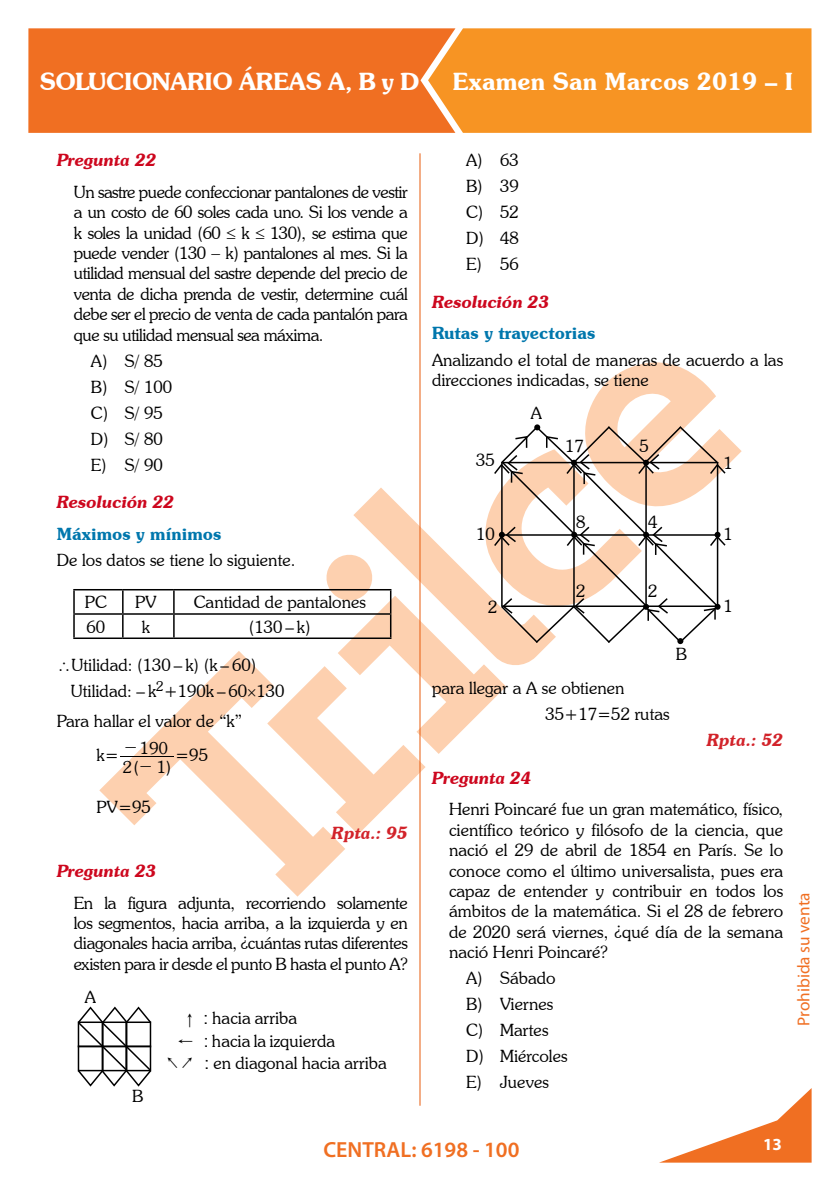
<style>
.page{position:relative;width:840px;height:1191px;background:#fff}
.page>*{position:absolute;margin:0;border:0;box-sizing:border-box;transform-origin:0 0}
.t1{font:600 24px "Souvenir IT Cby BT";letter-spacing:-.015em;color:#fff}
.t2{font:600 22px "Myriad Pro";color:#f06f22}
.t3{font:18px "MM Arrow";color:#000}
.t4{font:17.8px "Souvenir Itc TEE Ligh";color:#000}
.t5{font:17.8px "MM Times Roman";color:#000}
.t6{font:17.2px "Myriad Pro";color:#f06f22}
.t7{font:300 17px/20.4px "Souvenir IT Cby BT";color:#000}
.t8{font:italic 600 17px "Souvenir IT Cby BT";color:#cd071e}
.t9{font:600 17px "Souvenir IT Cby BT";color:#0077ad}
.t10{font:italic 600 17px "Souvenir IT Cby BT";color:#d2232a}
.t11{font:700 17px "Myriad Pro";color:#fff}
.s1{font-family:"MM Times Roman"}
.s2{font-family:"Arial";font-weight:400}
</style>
<div class="page">
<svg style="left:99px;top:651px;width:246px;height:245px"></svg>
<hr style="left:419px;top:154px;width:1px;height:951px;background:#e95d0f">
<div style="left:28px;top:28px;width:400px;height:105px;background:#f06f22"></div>
<div style="left:428px;top:28px;width:383px;height:105px;background:#f79423"></div>
<svg style="left:661px;top:1088px;width:150px;height:74px"></svg>
<hr style="left:73px;top:589px;width:50px;height:1px;background:#000">
<hr style="left:73px;top:590px;width:2px;height:23px;background:#000">
<hr style="left:123px;top:589px;width:51px;height:1px;background:#000">
<hr style="left:174px;top:589px;width:217px;height:1px;background:#000">
<hr style="left:73px;top:613px;width:50px;height:2px;background:#000">
<hr style="left:73px;top:615px;width:2px;height:22px;background:#000">
<hr style="left:123px;top:613px;width:51px;height:2px;background:#000">
<svg style="left:122px;top:590px;width:1px;height:47px"></svg>
<hr style="left:174px;top:613px;width:217px;height:2px;background:#000">
<svg style="left:173px;top:590px;width:1px;height:47px"></svg>
<hr style="left:73px;top:637px;width:50px;height:2px;background:#000">
<hr style="left:123px;top:637px;width:51px;height:2px;background:#000">
<hr style="left:174px;top:637px;width:217px;height:2px;background:#000">
<hr style="left:120px;top:756px;width:53px;height:1px;background:#000">
<svg style="left:77px;top:1006px;width:75px;height:81px"></svg>
<svg style="left:267px;top:346px;width:474px;height:488px"></svg>
<svg style="left:248px;top:688px;width:7px;height:8px"></svg>
<h1 class="t1" style="left:40px;top:66px;width:381px">SOLUCIONARIO ÁREAS A, B y D</h1>
<h1 class="t1" style="left:452px;top:66px;width:342px">Examen San Marcos 2019 – I</h1>
<p class="t8" style="left:57px;top:149px;width:101px">Pregunta 22</p>
<p class="t7" style="left:74px;top:181px;width:335px;text-align:justify">Un sastre puede confeccionar pantalones de vestir a un costo de 60 soles cada uno. Si los vende a k soles la unidad (60 ≤ k ≤ 130), se estima que puede vender (130 k) pantalones al mes. Si la utilidad mensual del sastre depende del precio de venta de dicha prenda de vestir, determine cuál debe ser el precio de venta de cada pantalón para que su utilidad mensual sea máxima.</p>
<p class="t7" style="left:91px;top:347px;width:83px;line-height:26px">A) S/ 85<br>B) S/ 100<br>C) S/ 95<br>D) S/ 80<br>E) S/ 90</p>
<p class="t8" style="left:57px;top:491px;width:119px">Resolución 22</p>
<p class="t9" style="left:57px;top:523px;width:166px">Máximos y mínimos</p>
<p class="t7" style="left:57px;top:550px;width:240px">De los datos se tiene lo siguiente.</p>
<p class="t7" style="left:85px;top:592px;width:24px">PC</p>
<p class="t7" style="left:135px;top:592px;width:23px">PV</p>
<p class="t7" style="left:193px;top:592px;width:174px">Cantidad de pantalones</p>
<p class="t7" style="left:87px;top:616px;width:20px">60</p>
<p class="t7" style="left:142px;top:616px;width:10px">k</p>
<p class="t7" style="left:249px;top:616px;width:63px">(130 – k)</p>
<p class="t7" style="left:71px;top:651px;width:215px;line-height:26px;text-indent:-14px">∴Utilidad: (130 – k) (k – 60)<br>Utilidad: – k<sup>2</sup>+190k – 60 130</p>
<p class="t7" style="left:96px;top:703px;width:148px;line-height:34.4px;text-indent:-40px">Para hallar el valor de “k” k=</p>
<p class="t4" style="left:122px;top:757px;width:50px">2( 1)</p>
<p class="t4" style="left:124px;top:737px;width:46px"><span class="s1">-</span>190</p>
<p class="t5" style="left:139px;top:758px;width:15px">-</p>
<p class="t7" style="left:175px;top:744px;width:34px">=95</p>
<p class="t7" style="left:96px;top:797px;width:56px">PV=95</p>
<p class="t10" style="left:331px;top:822px;width:78px">Rpta.: 95</p>
<p class="t8" style="left:57px;top:860px;width:101px">Pregunta 23</p>
<p class="t7" style="left:74px;top:892px;width:335px;text-align:justify">En la figura adjunta, recorriendo solamente los segmentos, hacia arriba, a la izquierda y en diagonales hacia arriba, ¿cuántas rutas diferentes existen para ir desde el punto B hasta el punto A?</p>
<p class="t7" style="left:85px;top:986px;width:13px">A</p>
<p class="t7" style="left:132px;top:1085px;width:13px">B</p>
<p class="t3" style="left:187px;top:1011px;width:7px">-</p>
<p class="t3" style="left:167px;top:1054px;width:26px">63</p>
<p class="t3" style="left:177px;top:1043px;width:7px;rotate:-90deg">-</p>
<p class="t7" style="left:203px;top:1007px;width:185px;line-height:22.2px"><span class="s2">:</span> hacia arriba<br><span class="s2">:</span> hacia la izquierda<br><span class="s2">:</span> en diagonal hacia arriba</p>
<p class="t7" style="left:466px;top:147px;width:54px;line-height:26px;text-align:justify">A) 63<br>B) 39<br>C) 52<br>D) 48<br>E) 56</p>
<p class="t8" style="left:432px;top:291px;width:119px">Resolución 23</p>
<p class="t9" style="left:432px;top:323px;width:165px">Rutas y trayectorias</p>
<p class="t7" style="left:432px;top:349px;width:352px">Analizando el total de maneras de acuerdo a las direcciones indicadas, se tiene</p>
<p class="t7" style="left:476px;top:450px;width:20px">35</p>
<p class="t7" style="left:530px;top:403px;width:13px">A</p>
<p class="t7" style="left:565px;top:436px;width:20px">17</p>
<p class="t7" style="left:639px;top:436px;width:11px">5</p>
<p class="t7" style="left:723px;top:452px;width:11px">1</p>
<p class="t7" style="left:476px;top:523px;width:20px">10</p>
<p class="t7" style="left:575px;top:511px;width:11px">8</p>
<p class="t7" style="left:647px;top:511px;width:11px">4</p>
<p class="t7" style="left:723px;top:524px;width:11px">1</p>
<p class="t7" style="left:488px;top:596px;width:11px">2</p>
<p class="t7" style="left:575px;top:580px;width:11px">2</p>
<p class="t7" style="left:647px;top:580px;width:11px">2</p>
<p class="t7" style="left:675px;top:643px;width:13px">B</p>
<p class="t7" style="left:545px;top:674px;width:125px;line-height:26px;text-indent:-113px">para llegar a A se obtienen<br>35+17=52 rutas</p>
<p class="t7" style="left:723px;top:596px;width:11px">1</p>
<p class="t10" style="left:706px;top:729px;width:78px">Rpta.: 52</p>
<p class="t8" style="left:432px;top:766px;width:101px">Pregunta 24</p>
<p class="t7" style="left:449px;top:799px;width:335px;text-align:justify">Henri Poincaré fue un gran matemático, físico, científico teórico y filósofo de la ciencia, que nació el 29 de abril de 1854 en París. Se lo conoce como el último universalista, pues era capaz de entender y contribuir en todos los ámbitos de la matemática. Si el 28 de febrero de 2020 será viernes, ¿qué día de la semana nació Henri Poincaré?</p>
<p class="t7" style="left:466px;top:965px;width:103px;line-height:26px">A) Sábado<br>B) Viernes<br>C) Martes<br>D) Miércoles<br>E) Jueves</p>
<p class="t6" style="left:792px;top:1025px;width:135px;rotate:-90deg">Prohibida su venta</p>
<p class="t2" style="left:323px;top:1135px;width:197px">CENTRAL: 6198 - 100</p>
<p class="t11" style="left:762px;top:1133px;width:20px">13</p>
</div>
